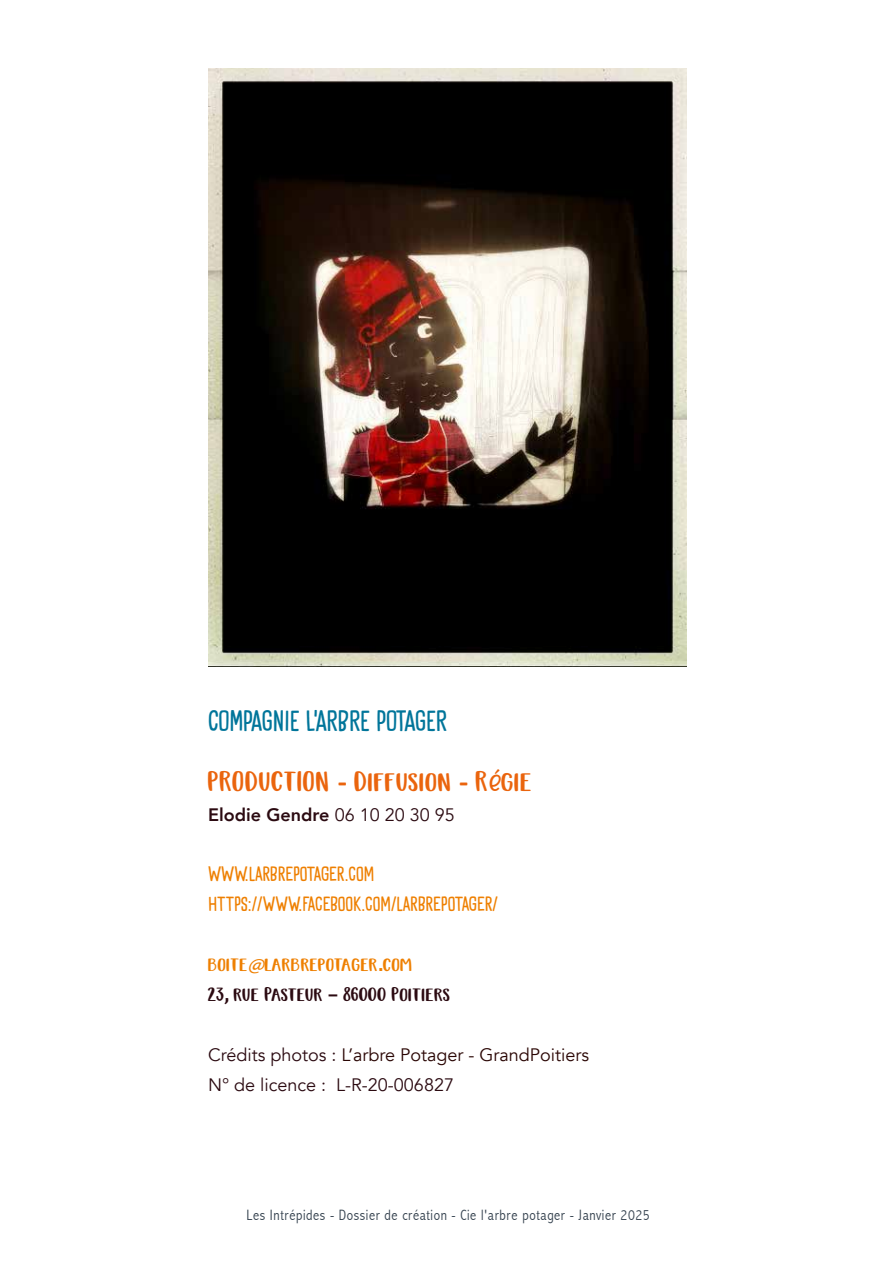
<style>
.page{position:relative;width:893px;height:1263px;background:#fff}
.page>*{position:absolute;margin:0;border:0;box-sizing:border-box;transform-origin:0 0}
.t1{font:700 30px "Brotherley";color:#ea640d}
.t2{font:30px "Goodie Bag DEMO";letter-spacing:-.005em;color:#00759a}
.t3{font:21px/30px "Goodie Bag DEMO";color:#ee7f00}
.t4{font:700 21px/30px "Brotherley";color:#2b0a11}
.t5{font:18px/30px "Avenir";color:#2b0a11}
.t6{font:800 18px "Avenir";color:#2b0a11}
.t7{font:300 condensed 15px "Abadi";letter-spacing:.04em;color:#35424f}
.s1{font-family:"Calibri"}
.s2{font-family:"Boba Panda";font-weight:400}
.s3{font-weight:400}
.s4{color:#ee7f00}
.s5{font-family:"Brush Script Std";font-weight:400;color:#ee7f00}
.s6{font-family:"Cambria";color:#ee7f00}
.s7{font-family:"Cambria"}
.s8{color:#2a0604}
</style>
<div class="page">
<img style="left:208px;top:68px;width:478px;height:598px">
<h1 class="t2" style="left:208px;top:704px;width:241px">COMPAGNIE L'ARBRE POTAGER</h1>
<h1 class="t1" style="left:208px;top:767px;width:326px">PRODUCTION <span class="s1">-</span> Diffusion <span class="s1">-</span> R<span class="s2">é</span>gie</h1>
<p class="t6" style="left:208px;top:801px;width:248px">Elodie Gendre <span class="s3">06 10 20 30 95</span></p>
<p class="t3" style="left:208px;top:858px;width:291px">WWW.LARBREPOTAGER.COM<br>HTTPS://WWW.FACEBOOK.COM/LARBREPOTAGER/</p>
<p class="t4" style="left:208px;top:950px;width:244px"><span class="s4">boite</span><span class="s5">@</span><span class="s4">larbrepotager</span><span class="s6">.</span><span class="s4">com<br></span>23<span class="s7">,</span> rue Pasteur <span class="s7">–</span> 86000 Poitiers</p>
<p class="t5" style="left:208px;top:1040px;width:383px">Crédits photos : <span class="s8">L’arbre Potager - GrandPoitiers<br></span>N° de licence : L-R-20-006827</p>
<p class="t7" style="left:247px;top:1206px;width:405px">Les Intrépides - Dossier de création - Cie l'arbre potager - Janvier 2025</p>
</div>
